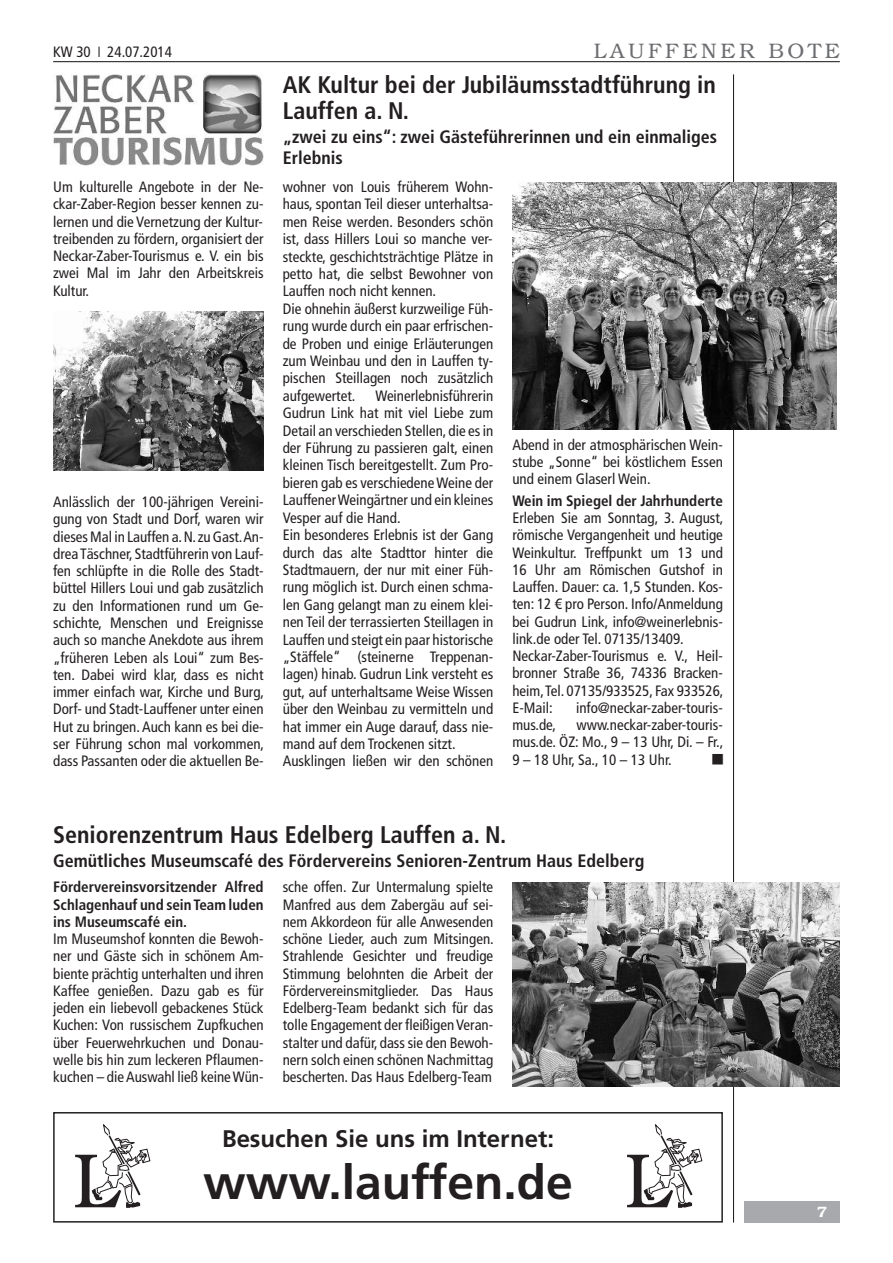
<style>
.page{position:relative;width:893px;height:1263px;background:#fff}
.page>*{position:absolute;margin:0;border:0;box-sizing:border-box;transform-origin:0 0}
.t1{font:700 48px "Frutiger LT";color:#231f20}
.t2{font:700 condensed 24px/25.5px "Frutiger LT";color:#231f20}
.t3{font:700 24px "Frutiger LT";color:#231f20}
.t4{font:300 21px "Bookman LT";letter-spacing:.175em;color:#6c6d70}
.t5{font:700 condensed 18px/20.2px "Frutiger LT";color:#231f20}
.t6{font:condensed 15px/17.2px "Frutiger LT";color:#231f20;text-align:justify}
.t7{font:700 condensed 15px/17.2px "Frutiger LT";color:#231f20;text-align:justify}
.t8{font:600 15px "Bookman LT";color:#fff}
</style>
<div class="page">
<hr style="left:733px;top:74px;width:1px;height:1148px;background:#231f20">
<hr style="left:53px;top:61px;width:787px;height:1px;background:#231f20">
<div style="left:744px;top:1201px;width:96px;height:21px;background:#a8a9ad"></div>
<img style="left:53px;top:311px;width:211px;height:159px">
<img style="left:53px;top:74px;width:211px;height:92px">
<img style="left:512px;top:182px;width:325px;height:247px">
<img style="left:512px;top:883px;width:328px;height:203px">
<div style="left:53px;top:1112px;width:670px;height:110px;border:2px solid #231f20"></div>
<svg style="left:75px;top:1124px;width:75px;height:84px"></svg>
<svg style="left:627px;top:1124px;width:75px;height:84px"></svg>
<p class="t6" style="left:53px;top:44px;width:120px">KW 30 ❘ 24.07.2014</p>
<h3 class="t4" style="left:594px;top:38px;width:247px">LAUFFENER BOTE</h3>
<p class="t6" style="left:53px;top:179px;width:212px">Um kulturelle Angebote in der Ne&shy;ckar-Zaber-Region besser kennen zu&shy;lernen und die Vernetzung der Kultur&shy;treibenden zu fördern, organisiert der Neckar-Zaber-Tourismus e. V. ein bis zwei Mal im Jahr den Arbeitskreis Kultur.</p>
<p class="t6" style="left:53px;top:494px;width:213px">Anlässlich der 100-jährigen Vereini&shy;gung von Stadt und Dorf, waren wir diesesMal in Lauffen a.N.zuGast.An&shy;dreaTäschner, Stadtführerin von Lauf&shy;fen schlüpfte in die Rolle des Stadt&shy;büttel Hillers Loui und gab zusätzlich zu den Informationen rund um Ge&shy;schichte, Menschen und Ereignisse auch so manche Anekdote aus ihrem „früheren Leben als Loui“ zum Bes&shy;ten. Dabei wird klar, dass es nicht immer einfach war, Kirche und Burg, Dorf- und Stadt-Lauffener unter einen Hut zu bringen.Auch kann es bei die&shy;ser Führung schon mal vorkommen, dass Passanten oder die aktuellen Be-</p>
<h2 class="t2" style="left:283px;top:74px;width:435px">AK Kultur bei der Jubiläumsstadtführung in<br>Lauffen a. N.</h2>
<p class="t5" style="left:283px;top:128px;width:436px">„zwei zu eins“: zwei Gästeführerinnen und ein einmaliges<br>Erlebnis</p>
<p class="t6" style="left:283px;top:179px;width:212px;text-align:left">wohner von Louis früherem Wohn&shy;haus, spontan Teil dieser unterhaltsa&shy;men Reise werden. Besonders schön ist, dass Hillers Loui so manche ver&shy;steckte, geschichtsträchtige Plätze in petto hat, die selbst Bewohner von Lauffen noch nicht kennen.<br>Die ohnehin äußerst kurzweilige Füh&shy;rung wurde durch ein paar erfrischen&shy;de Proben und einige Erläuterungen zum Weinbau und den in Lauffen ty&shy;pischen Steillagen noch zusätzlich aufgewertet.</p>
<p class="t6" style="left:283px;top:388px;width:212px;text-align:left;text-indent:93px">Weinerlebnisführerin Gudrun Link hat mit viel Liebe zum Detail an verschieden Stellen, die es in der Führung zu passieren galt, einen kleinen Tisch bereitgestellt. Zum Pro&shy;bieren gab es verschiedeneWeine der LauffenerWeingärtner und ein kleines Vesper auf die Hand.<br>Ein besonderes Erlebnis ist der Gang durch das alte Stadttor hinter die Stadtmauern, der nur mit einer Füh&shy;rung möglich ist. Durch einen schma&shy;len Gang gelangt man zu einem klei&shy;nen Teil der terrassierten Steillagen in Lauffen und steigt ein paar historische „Stäffele“ (steinerne Treppenan&shy;lagen) hinab. Gudrun Link versteht es gut, auf unterhaltsame Weise Wissen über den Weinbau zu vermitteln und hat immer ein Auge darauf, dass nie&shy;mand auf dem Trockenen sitzt.<br>Ausklingen ließen wir den schönen</p>
<p class="t6" style="left:512px;top:437px;width:212px">Abend in der atmosphärischen Wein&shy;stube „Sonne“ bei köstlichem Essen und einem Glaserl Wein.</p>
<p class="t7" style="left:512px;top:493px;width:212px">Wein im Spiegel der Jahrhunderte</p>
<p class="t6" style="left:512px;top:510px;width:213px;text-align:left">Erleben Sie am Sonntag, 3. August, römische Vergangenheit und heutige<br>Weinkultur. Treffpunkt um 13 und<br>16 Uhr am Römischen Gutshof in<br>Lauffen. Dauer: ca. 1,5 Stunden. Kos&shy;ten: 12 € pro Person. Info/Anmeldung bei Gudrun Link, info@weinerlebnis&shy;link.de oder Tel. 07135/13409.<br>Neckar-Zaber-Tourismus e. V., Heil&shy;bronner Straße 36, 74336 Bracken&shy;heim,Tel. 07135/933525, Fax 933526,<br>E-Mail:</p>
<p class="t6" style="left:576px;top:700px;width:148px">info@neckar-zaber-touris-</p>
<p class="t6" style="left:512px;top:717px;width:213px;text-indent:64px">www.neckar-zaber-touris&shy;mus.de. ÖZ: Mo., 9 – 13 Uhr, Di. – Fr., 9 – 18 Uhr, Sa., 10 – 13 Uhr.</p>
<p class="t6" style="left:512px;top:717px;width:45px">mus.de,</p>
<h2 class="t2" style="left:53px;top:824px;width:455px">Seniorenzentrum Haus Edelberg Lauffen a. N.</h2>
<p class="t5" style="left:53px;top:852px;width:593px">Gemütliches Museumscafé des Fördervereins Senioren-Zentrum Haus Edelberg</p>
<p class="t7" style="left:53px;top:880px;width:212px">Fördervereinsvorsitzender Alfred Schlagenhauf und seinTeam luden ins Museumscafé ein.</p>
<p class="t6" style="left:53px;top:931px;width:212px">Im Museumshof konnten die Bewoh&shy;ner und Gäste sich in schönem Am&shy;biente prächtig unterhalten und ihren Kaffee genießen. Dazu gab es für jeden ein liebevoll gebackenes Stück Kuchen: Von russischem Zupfkuchen über Feuerwehrkuchen und Donau&shy;welle bis hin zum leckeren Pflaumen&shy;kuchen – dieAuswahl ließ keineWün-</p>
<p class="t6" style="left:283px;top:880px;width:213px">sche offen. Zur Untermalung spielte Manfred aus dem Zabergäu auf sei&shy;nem Akkordeon für alle Anwesenden schöne Lieder, auch zum Mitsingen.<br>Strahlende Gesichter und freudige Stimmung belohnten die Arbeit der Fördervereinsmitglieder. Das Haus Edelberg-Team bedankt sich für das tolle Engagement der fleißigenVeran&shy;stalter und dafür, dass sie den Bewoh&shy;nern solch einen schönen Nachmittag bescherten. Das Haus Edelberg-Team</p>
<h2 class="t3" style="left:222px;top:1129px;width:333px">Besuchen Sie uns im Internet:</h2>
<h1 class="t1" style="left:203px;top:1162px;width:371px">www.lauffen.de</h1>
<p class="t8" style="left:817px;top:1203px;width:11px">7</p>
</div>
